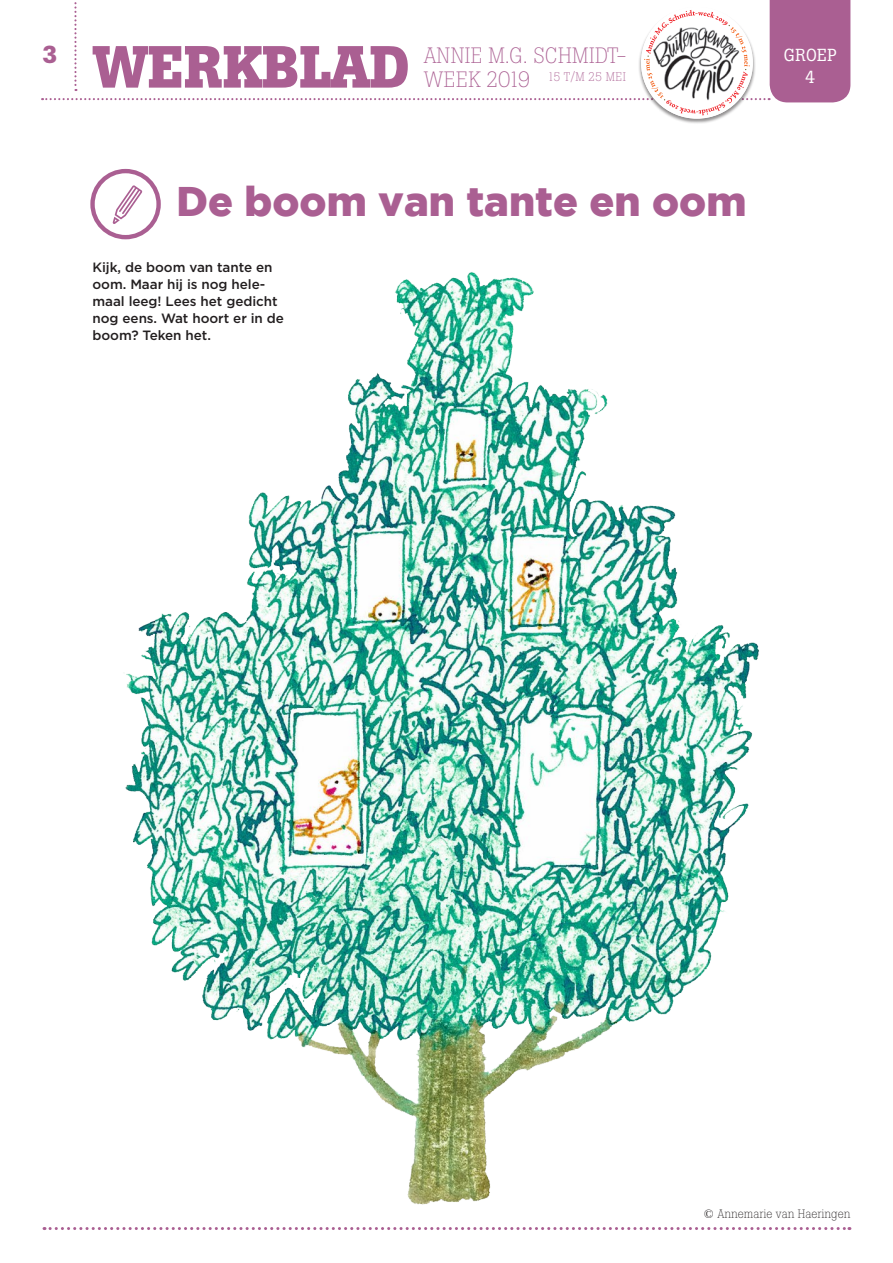
<style>
.page{position:relative;width:893px;height:1263px;background:#fff}
.page>*{position:absolute;margin:0;border:0;box-sizing:border-box;transform-origin:0 0}
.t1{font:700 58.8px "Boton";letter-spacing:-.02em;color:#aa5f92}
.t2{font:900 41.25px "Gotham";color:#aa5f92}
.t3{font:700 24.15px "Boton";color:#aa5f92}
.t4{font:300 21.9px/24.6px "Boton";letter-spacing:.02em;color:#aa5f92}
.t5{font:17.25px/22.5px "Boton";letter-spacing:.03em;color:#fff;text-align:center}
.t6{font:500 13.5px/17px "Gotham";letter-spacing:-.005em;color:#231f20}
.t7{font:300 12.45px "Boton";letter-spacing:.02em;color:#aa5f92}
.t8{font:300 12px "Boton";color:#231f20}
</style>
<div class="page">
<img style="left:111px;top:236px;width:648px;height:969px">
<svg style="left:44px;top:1227px;width:806px;height:3px"></svg>
<div style="left:638px;top:7px;width:118px;height:117px;background:#231f20;opacity:.5"></div>
<img style="left:641px;top:116px;width:112px;height:3px">
<svg style="left:42px;top:0;width:808px;height:116px"></svg>
<svg style="left:93px;top:171px;width:66px;height:66px"></svg>
<div style="left:90px;top:169px;width:71px;height:70px;border:4px solid #aa5f92;border-radius:50%"></div>
<svg style="left:113px;top:185px;width:29px;height:39px"></svg>
<p class="t3" style="left:43px;top:40px;width:17px">3</p>
<p class="t1" style="left:92px;top:32px;width:319px">WERKBLAD</p>
<p class="t4" style="left:424px;top:43px;width:204px">ANNIE M.G. SCHMIDT-<br>WEEK 2019</p>
<p class="t7" style="left:548px;top:69px;width:80px">15 T/M 25 MEI</p>
<p class="t2" style="left:176px;top:178px;width:572px">De boom van tante en oom</p>
<p class="t6" style="left:92px;top:259px;width:193px">Kijk, de boom van tante en oom. Maar hij is nog hele&shy;maal leeg! Lees het gedicht nog eens. Wat hoort er in de boom? Teken het.</p>
<p class="t5" style="left:784px;top:43px;width:55px">GROEP<br>4</p>
<p class="t8" style="left:704px;top:1207px;width:148px">© Annemarie van Haeringen</p>
</div>
